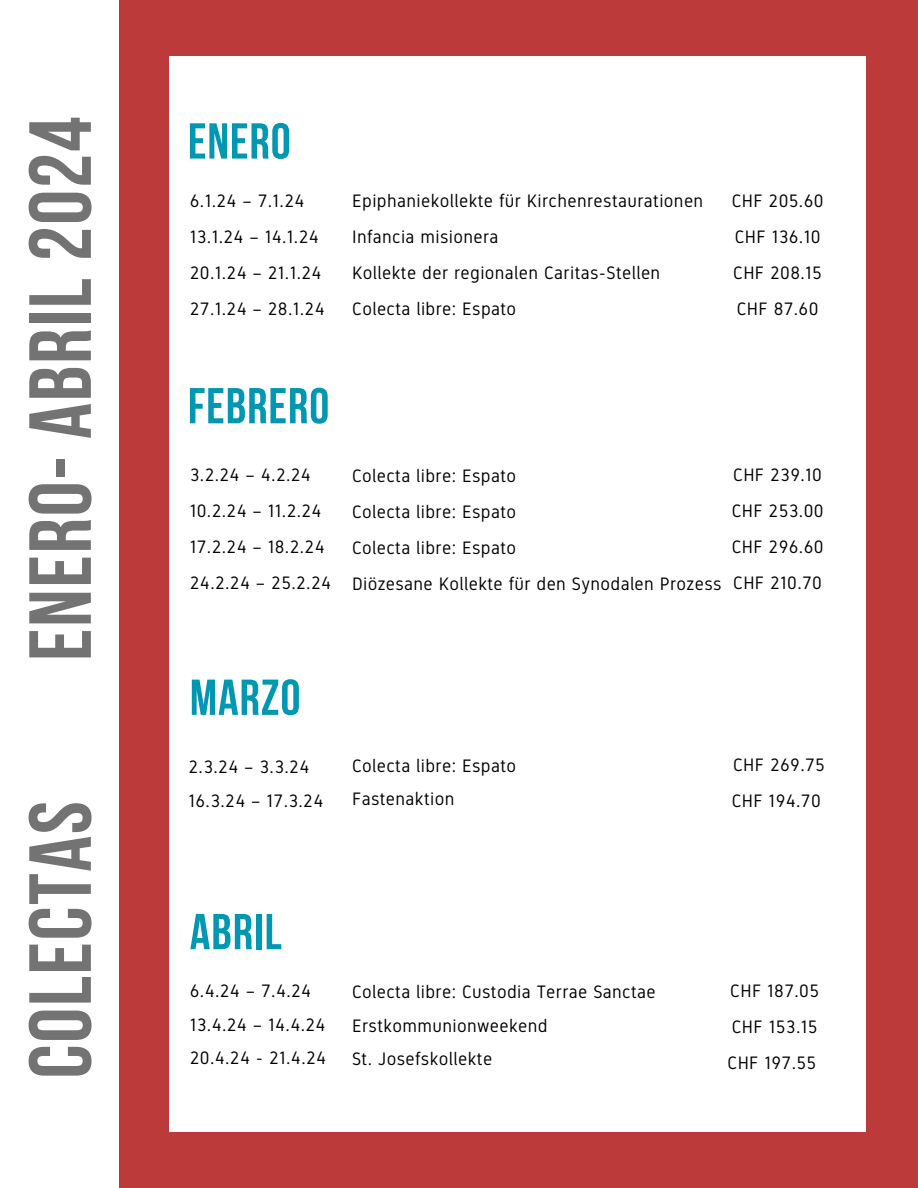
<style>
.page{position:relative;width:918px;height:1188px;background:#bd3a3a}
.page>*{position:absolute;margin:0;border:0;box-sizing:border-box;transform-origin:0 0}
.t1{font:700 87.9px "Bebas Neue";letter-spacing:.02em;color:#737373}
.t2{font:700 50.4px "Bebas Neue";letter-spacing:.02em;color:#0097b2}
.t3{font:18px/36px "Gidole";letter-spacing:.02em;color:#000}
</style>
<div class="page">
<div style="left:170px;top:56px;width:696px;height:1075px;background:#fff"></div>
<div style="left:0;top:0;width:119px;height:1188px;background:#fff"></div>
<p class="t1" style="left:25px;top:661px;width:546px;rotate:-90deg">ENERO- ABRIL 2024</p>
<h1 class="t2" style="left:188px;top:121px;width:104px">ENERO</h1>
<p class="t3" style="left:190px;top:183px;width:116px">6.1.24 – 7.1.24</p>
<p class="t3" style="left:190px;top:219px;width:131px">13.1.24 – 14.1.24</p>
<p class="t3" style="left:190px;top:255px;width:133px">20.1.24 – 21.1.24</p>
<p class="t3" style="left:190px;top:291px;width:136px">27.1.24 – 28.1.24</p>
<h3 class="t2" style="left:188px;top:386px;width:143px">FEBRERO</h3>
<p class="t3" style="left:190px;top:457px;width:123px">3.2.24 – 4.2.24</p>
<p class="t3" style="left:190px;top:493px;width:133px">10.2.24 – 11.2.24</p>
<p class="t3" style="left:190px;top:529px;width:136px">17.2.24 – 18.2.24</p>
<p class="t3" style="left:190px;top:565px;width:143px">24.2.24 – 25.2.24</p>
<p class="t1" style="left:25px;top:1078px;width:279px;rotate:-90deg">COLECTAS</p>
<p class="t2" style="left:190px;top:677px;width:112px">MARZO</p>
<p class="t3" style="left:189px;top:749px;width:122px">2.3.24 – 3.3.24</p>
<p class="t3" style="left:189px;top:782px;width:136px">16.3.24 – 17.3.24</p>
<h4 class="t2" style="left:190px;top:911px;width:93px">ABRIL</h4>
<h2 class="t3" style="left:190px;top:973px;width:123px">6.4.24 – 7.4.24</h2>
<p class="t3" style="left:190px;top:1007px;width:137px">13.4.24 – 14.4.24</p>
<p class="t3" style="left:190px;top:1040px;width:138px">20.4.24 - 21.4.24</p>
<p class="t3" style="left:352px;top:183px;width:353px">Epiphaniekollekte für Kirchenrestaurationen</p>
<p class="t3" style="left:352px;top:219px;width:148px">Infancia misionera</p>
<p class="t3" style="left:352px;top:255px;width:310px">Kollekte der regionalen Caritas-Stellen</p>
<h2 class="t3" style="left:352px;top:291px;width:166px">Colecta libre: Espato</h2>
<p class="t3" style="left:732px;top:183px;width:93px">CHF 205.60<br>CHF 136.10<br>CHF 208.15<br>CHF 87.60</p>
<p class="t3" style="left:352px;top:457px;width:166px">Colecta libre: Espato</p>
<p class="t3" style="left:352px;top:493px;width:166px">Colecta libre: Espato</p>
<p class="t3" style="left:352px;top:529px;width:166px">Colecta libre: Espato</p>
<h4 class="t3" style="left:352px;top:565px;width:371px">Diözesane Kollekte für den Synodalen Prozess</h4>
<p class="t3" style="left:732px;top:457px;width:93px;text-align:justify">CHF 239.10<br>CHF 253.00<br>CHF 296.60<br>CHF 210.70</p>
<h4 class="t3" style="left:352px;top:747px;width:166px">Colecta libre: Espato</h4>
<h2 class="t3" style="left:352px;top:781px;width:104px">Fastenaktion</h2>
<p class="t3" style="left:732px;top:747px;width:95px">CHF 269.75<br>CHF 194.70</p>
<p class="t3" style="left:352px;top:974px;width:305px">Colecta libre: Custodia Terrae Sanctae</p>
<p class="t3" style="left:352px;top:1007px;width:197px">Erstkommunionweekend</p>
<p class="t3" style="left:352px;top:1041px;width:142px">St. Josefskollekte</p>
<p class="t3" style="left:728px;top:973px;width:93px;text-align:justify">CHF 187.05<br>CHF 153.15<br>CHF 197.55</p>
</div>
